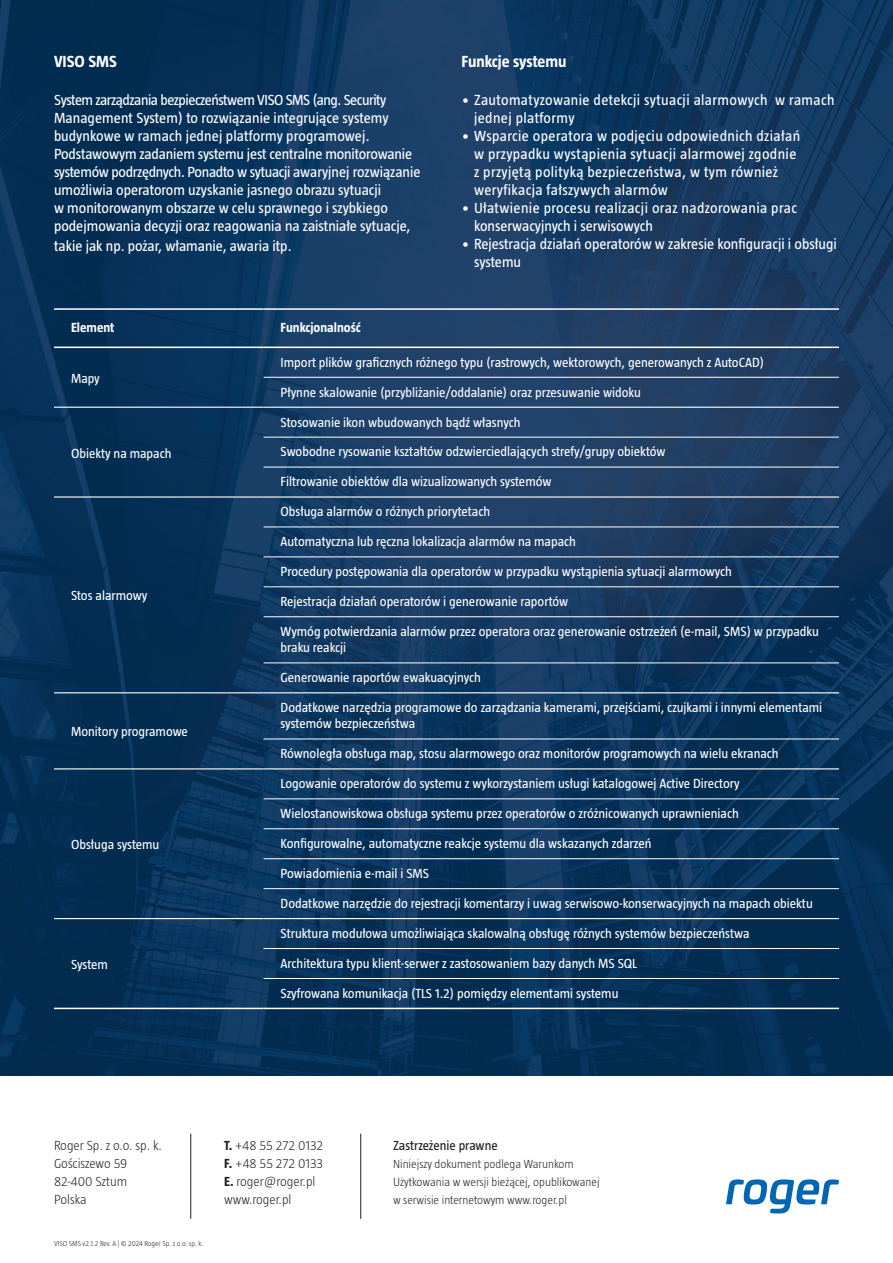
<style>
.page{position:relative;width:893px;height:1263px;background:#fff}
.page>*{position:absolute;margin:0;border:0;box-sizing:border-box;transform-origin:0 0}
.t1{font:700 16.5px "Taz";color:#fff}
.t2{font:15px/18px "Taz";color:#fff}
.t3{font:15px/18px "Taz";letter-spacing:.025em;color:#fff}
.t4{font:13.5px/16.2px "Taz";color:#fff}
.t5{font:300 13.5px/18px "Taz";color:#231f20}
.t6{font:700 13.5px "Taz";color:#fff}
.t7{font:13.5px "Taz";color:#231f20}
.t8{font:300 12px/18px "Taz";color:#231f20}
.t9{font:300 7.35px "Taz";color:#231f20}
.s1{font-weight:700}
</style>
<div class="page">
<svg style="left:726px;top:1179px;width:113px;height:34px"></svg>
<hr style="left:190px;top:1133px;width:1px;height:86px;background:#231f20">
<hr style="left:360px;top:1133px;width:1px;height:86px;background:#231f20">
<img style="left:0;top:0;width:893px;height:1076px">
<hr style="left:54px;top:1008px;width:210px;height:1px;background:#fff">
<hr style="left:264px;top:1008px;width:575px;height:1px;background:#fff">
<hr style="left:54px;top:308px;width:210px;height:2px;background:#fff">
<hr style="left:264px;top:308px;width:575px;height:2px;background:#fff">
<hr style="left:54px;top:347px;width:210px;height:1px;background:#fff">
<hr style="left:264px;top:347px;width:575px;height:1px;background:#fff">
<hr style="left:54px;top:407px;width:210px;height:1px;background:#fff">
<hr style="left:264px;top:407px;width:575px;height:1px;background:#fff">
<hr style="left:54px;top:918px;width:210px;height:1px;background:#fff">
<hr style="left:264px;top:918px;width:575px;height:1px;background:#fff">
<hr style="left:54px;top:768px;width:210px;height:1px;background:#fff">
<hr style="left:264px;top:768px;width:575px;height:1px;background:#fff">
<hr style="left:54px;top:692px;width:210px;height:1px;background:#fff">
<hr style="left:264px;top:692px;width:575px;height:1px;background:#fff">
<hr style="left:54px;top:496px;width:210px;height:2px;background:#fff">
<hr style="left:264px;top:496px;width:575px;height:2px;background:#fff">
<hr style="left:264px;top:377px;width:575px;height:1px;background:#fff">
<hr style="left:264px;top:437px;width:575px;height:1px;background:#fff">
<hr style="left:264px;top:467px;width:575px;height:1px;background:#fff">
<hr style="left:264px;top:527px;width:575px;height:1px;background:#fff">
<hr style="left:264px;top:557px;width:575px;height:1px;background:#fff">
<hr style="left:264px;top:586px;width:575px;height:1px;background:#fff">
<hr style="left:264px;top:616px;width:575px;height:1px;background:#fff">
<hr style="left:264px;top:663px;width:575px;height:1px;background:#fff">
<hr style="left:264px;top:739px;width:575px;height:1px;background:#fff">
<hr style="left:264px;top:798px;width:575px;height:1px;background:#fff">
<hr style="left:264px;top:828px;width:575px;height:1px;background:#fff">
<hr style="left:264px;top:858px;width:575px;height:1px;background:#fff">
<hr style="left:264px;top:888px;width:575px;height:1px;background:#fff">
<hr style="left:264px;top:948px;width:575px;height:1px;background:#fff">
<hr style="left:264px;top:978px;width:575px;height:1px;background:#fff">
<p class="t1" style="left:54px;top:52px;width:64px">VISO SMS</p>
<p class="t2" style="left:54px;top:91px;width:368px">System zarządzania bezpieczeństwem VISO SMS (ang. Security Management System) to rozwiązanie integrujące systemy budynkowe w ramach jednej platformy programowej.<br>Podstawowym zadaniem systemu jest centralne monitorowanie systemów podrzędnych. Ponadto w sytuacji awaryjnej rozwiązanie umożliwia operatorom uzyskanie jasnego obrazu sytuacji<br>w monitorowanym obszarze w celu sprawnego i szybkiego podejmowania decyzji oraz reagowania na zaistniałe sytuacje,</p>
<p class="t2" style="left:54px;top:237px;width:239px">takie jak np. pożar, włamanie, awaria itp.</p>
<p class="t1" style="left:461px;top:52px;width:107px">Funkcje systemu</p>
<p class="t3" style="left:474px;top:91px;width:362px;text-indent:-13px">• Zautomatyzowanie detekcji sytuacji alarmowych w ramach jednej platformy</p>
<p class="t3" style="left:474px;top:127px;width:328px;text-indent:-13px">• Wsparcie operatora w podjęciu odpowiednich działań w przypadku wystąpienia sytuacji alarmowej zgodnie z przyjętą polityką bezpieczeństwa, w tym również weryfikacja fałszywych alarmów</p>
<p class="t2" style="left:474px;top:199px;width:324px;text-indent:-13px">• Ułatwienie procesu realizacji oraz nadzorowania prac konserwacyjnych i serwisowych</p>
<p class="t2" style="left:474px;top:235px;width:364px;text-indent:-13px">• Rejestracja działań operatorów w zakresie konfiguracji i obsługi systemu</p>
<p class="t6" style="left:71px;top:320px;width:45px">Element</p>
<p class="t6" style="left:281px;top:320px;width:82px">Funkcjonalność</p>
<p class="t4" style="left:71px;top:370px;width:30px">Mapy</p>
<p class="t4" style="left:281px;top:354px;width:485px">Import plików graficznych różnego typu (rastrowych, wektorowych, generowanych z AutoCAD)</p>
<p class="t4" style="left:281px;top:384px;width:362px">Płynne skalowanie (przybliżanie/oddalanie) oraz przesuwanie widoku</p>
<p class="t4" style="left:71px;top:445px;width:102px">Obiekty na mapach</p>
<p class="t4" style="left:71px;top:587px;width:78px">Stos alarmowy</p>
<p class="t4" style="left:71px;top:723px;width:118px">Monitory programowe</p>
<p class="t4" style="left:71px;top:836px;width:90px">Obsługa systemu</p>
<p class="t4" style="left:71px;top:956px;width:38px">System</p>
<p class="t4" style="left:281px;top:414px;width:242px">Stosowanie ikon wbudowanych bądź własnych</p>
<p class="t4" style="left:281px;top:444px;width:386px">Swobodne rysowanie kształtów odzwierciedlających strefy/grupy obiektów</p>
<p class="t4" style="left:281px;top:473px;width:272px">Filtrowanie obiektów dla wizualizowanych systemów</p>
<p class="t4" style="left:281px;top:503px;width:211px">Obsługa alarmów o różnych priorytetach</p>
<p class="t4" style="left:281px;top:533px;width:297px">Automatyczna lub ręczna lokalizacja alarmów na mapach</p>
<p class="t4" style="left:281px;top:563px;width:453px">Procedury postępowania dla operatorów w przypadku wystąpienia sytuacji alarmowych</p>
<p class="t4" style="left:281px;top:593px;width:289px">Rejestracja działań operatorów i generowanie raportów</p>
<p class="t4" style="left:281px;top:623px;width:540px">Wymóg potwierdzania alarmów przez operatora oraz generowanie ostrzeżeń (e-mail, SMS) w przypadku braku reakcji</p>
<p class="t4" style="left:281px;top:669px;width:202px">Generowanie raportów ewakuacyjnych</p>
<p class="t4" style="left:281px;top:699px;width:543px">Dodatkowe narzędzia programowe do zarządzania kamerami, przejściami, czujkami i innymi elementami systemów bezpieczeństwa</p>
<p class="t4" style="left:281px;top:745px;width:500px">Równoległa obsługa map, stosu alarmowego oraz monitorów programowych na wielu ekranach</p>
<p class="t4" style="left:281px;top:775px;width:460px">Logowanie operatorów do systemu z wykorzystaniem usługi katalogowej Active Directory</p>
<p class="t4" style="left:281px;top:805px;width:460px">Wielostanowiskowa obsługa systemu przez operatorów o zróżnicowanych uprawnieniach</p>
<p class="t4" style="left:281px;top:835px;width:372px">Konfigurowalne, automatyczne reakcje systemu dla wskazanych zdarzeń</p>
<p class="t4" style="left:281px;top:865px;width:150px">Powiadomienia e-mail i SMS</p>
<p class="t4" style="left:281px;top:895px;width:534px">Dodatkowe narzędzie do rejestracji komentarzy i uwag serwisowo-konserwacyjnych na mapach obiektu</p>
<p class="t4" style="left:281px;top:925px;width:470px">Struktura modułowa umożliwiająca skalowalną obsługę różnych systemów bezpieczeństwa</p>
<p class="t4" style="left:281px;top:955px;width:358px">Architektura typu klient-serwer z zastosowaniem bazy danych MS SQL</p>
<p class="t4" style="left:281px;top:985px;width:339px">Szyfrowana komunikacja (TLS 1.2) pomiędzy elementami systemu</p>
<p class="t5" style="left:54px;top:1137px;width:109px">Roger Sp. z o.o. sp. k.<br>Gościszewo 59<br>82-400 Sztum<br>Polska</p>
<p class="t5" style="left:224px;top:1136px;width:101px"><span class="s1">T.</span> +48 55 272 0132<br><span class="s1">F.</span> +48 55 272 0133<br><span class="s1">E.</span> roger@roger.pl www.roger.pl</p>
<p class="t7" style="left:393px;top:1138px;width:106px">Zastrzeżenie prawne</p>
<p class="t8" style="left:393px;top:1155px;width:208px">Niniejszy dokument podlega Warunkom<br>Użytkowania w wersji bieżącej, opublikowanej w serwisie internetowym www.roger.pl</p>
<p class="t9" style="left:54px;top:1239px;width:151px">VISO SMS v2.1.2 Rev. A | © 2024 Roger Sp. z o.o. sp. k.</p>
</div>
